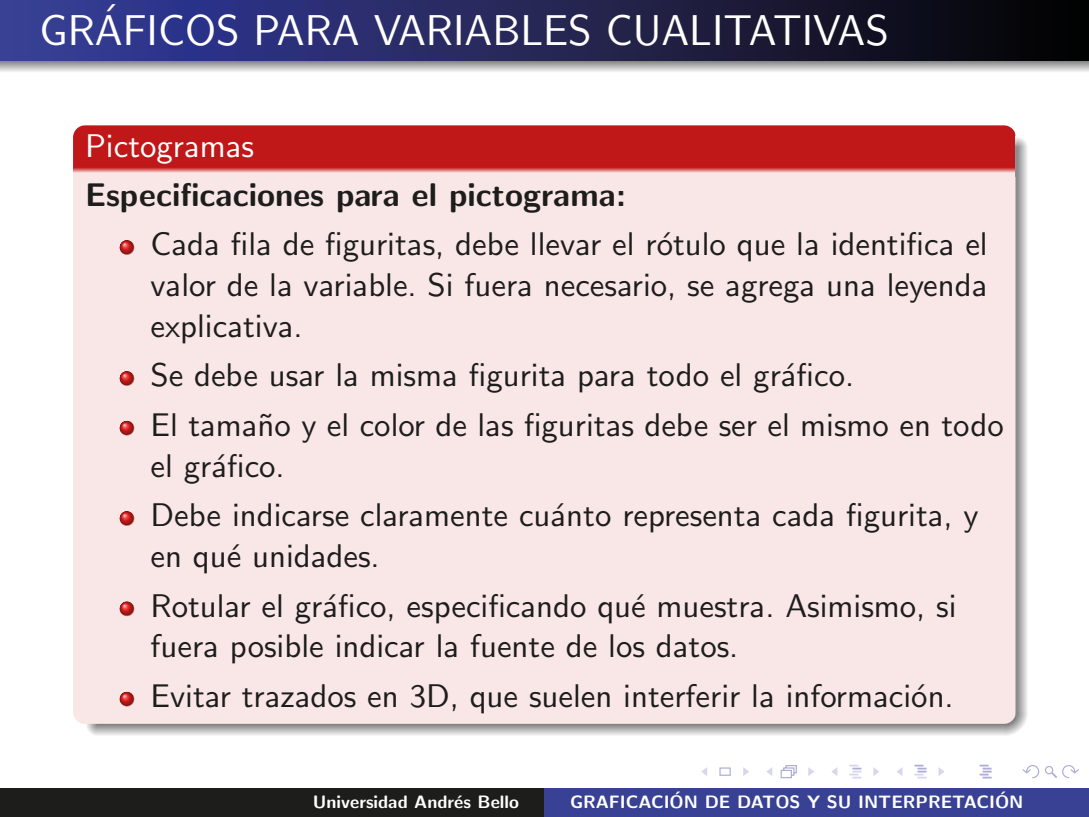
<style>
.page{position:relative;width:1089px;height:817px;background:#fff}
.page>*{position:absolute;margin:0;border:0;box-sizing:border-box;transform-origin:0 0}
.t1{font:42.9px "CMSS12";color:#fff}
.t2{font:32.7px/49.5px "CMSS10";color:#1d1d1c}
.t3{font:32.7px "CMSSBX10";color:#1d1d1c}
.t4{font:32.7px "CMSS10";color:#fff}
.t5{font:18px "CMSSBX10";color:#fff}
</style>
<div class="page">
<div style="left:719px;top:767px;width:11px;height:8px;border:1px solid #aeadd7"></div>
<svg style="left:701px;top:767px;width:6px;height:9px"></svg>
<svg style="left:743px;top:767px;width:6px;height:9px"></svg>
<svg style="left:766px;top:765px;width:48px;height:13px"></svg>
<svg style="left:831px;top:764px;width:48px;height:14px"></svg>
<svg style="left:897px;top:764px;width:47px;height:14px"></svg>
<svg style="left:979px;top:764px;width:12px;height:14px"></svg>
<svg style="left:1022px;top:765px;width:57px;height:14px"></svg>
<div style="left:0;top:0;width:1089px;height:61px;background:linear-gradient(to right,#3a41a1,#080504)"></div>
<svg style="left:0;top:60px;width:1089px;height:12px;background:#aeaeb2"></svg>
<div style="left:73px;top:125px;width:942px;height:41px;background:#c01718"></div>
<svg style="left:73px;top:166px;width:942px;height:11px;background:#e49696"></svg>
<svg style="left:85px;top:723px;width:12px;height:12px"></svg>
<svg style="left:1003px;top:711px;width:24px;height:24px"></svg>
<svg style="left:97px;top:723px;width:906px;height:12px;background:#bab9b9"></svg>
<svg style="left:1016px;top:137px;width:11px;height:11px"></svg>
<svg style="left:1016px;top:148px;width:11px;height:563px;background:#b7b6b7"></svg>
<div style="left:73px;top:177px;width:942px;height:546px;background:#f9e6e6"></div>
<hr style="left:1015px;top:145px;width:1px;height:571px;background:#9d9d9c">
<svg style="left:119px;top:239px;width:15px;height:16px"></svg>
<svg style="left:119px;top:370px;width:15px;height:15px"></svg>
<svg style="left:119px;top:420px;width:15px;height:15px"></svg>
<svg style="left:119px;top:510px;width:15px;height:15px"></svg>
<svg style="left:119px;top:600px;width:15px;height:16px"></svg>
<svg style="left:119px;top:690px;width:15px;height:16px"></svg>
<div style="left:0;top:787px;width:544px;height:29px;background:#1d1d1c"></div>
<div style="left:544px;top:787px;width:545px;height:29px;background:#384194"></div>
<h1 class="t1" style="left:98px;top:2px;width:23px">´</h1>
<h1 class="t1" style="left:40px;top:12px;width:850px">GRAFICOS PARA VARIABLES CUALITATIVAS</h1>
<p class="t4" style="left:85px;top:132px;width:170px">Pictogramas</p>
<p class="t3" style="left:85px;top:180px;width:542px">Especificaciones para el pictograma:</p>
<p class="t2" style="left:150px;top:227px;width:838px;line-height:40.5px;text-align:justify">Cada fila de figuritas, debe llevar el r´otulo que la identifica el valor de la variable. Si fuera necesario, se agrega una leyenda explicativa.</p>
<p class="t2" style="left:150px;top:353px;width:854px">Se debe usar la misma figurita para todo el gr´afico.<br>El tama˜no y el color de las figuritas debe ser el mismo en todo</p>
<p class="t2" style="left:150px;top:443px;width:829px">el gr´afico.<br>Debe indicarse claramente cu´anto representa cada figurita, y</p>
<p class="t2" style="left:150px;top:534px;width:807px">en qu´e unidades.<br>Rotular el gr´afico, especificando qu´e muestra. Asimismo, si</p>
<p class="t2" style="left:150px;top:624px;width:804px">fuera posible indicar la fuente de los datos.<br>Evitar trazados en 3D, que suelen interferir la informaci´on.</p>
<p class="t5" style="left:671px;top:789px;width:11px">´</p>
<p class="t5" style="left:997px;top:789px;width:11px">´</p>
<p class="t5" style="left:313px;top:793px;width:207px">Universidad Andr´es Bello</p>
<p class="t5" style="left:570px;top:793px;width:455px">GRAFICACION DE DATOS Y SU INTERPRETACION</p>
</div>
